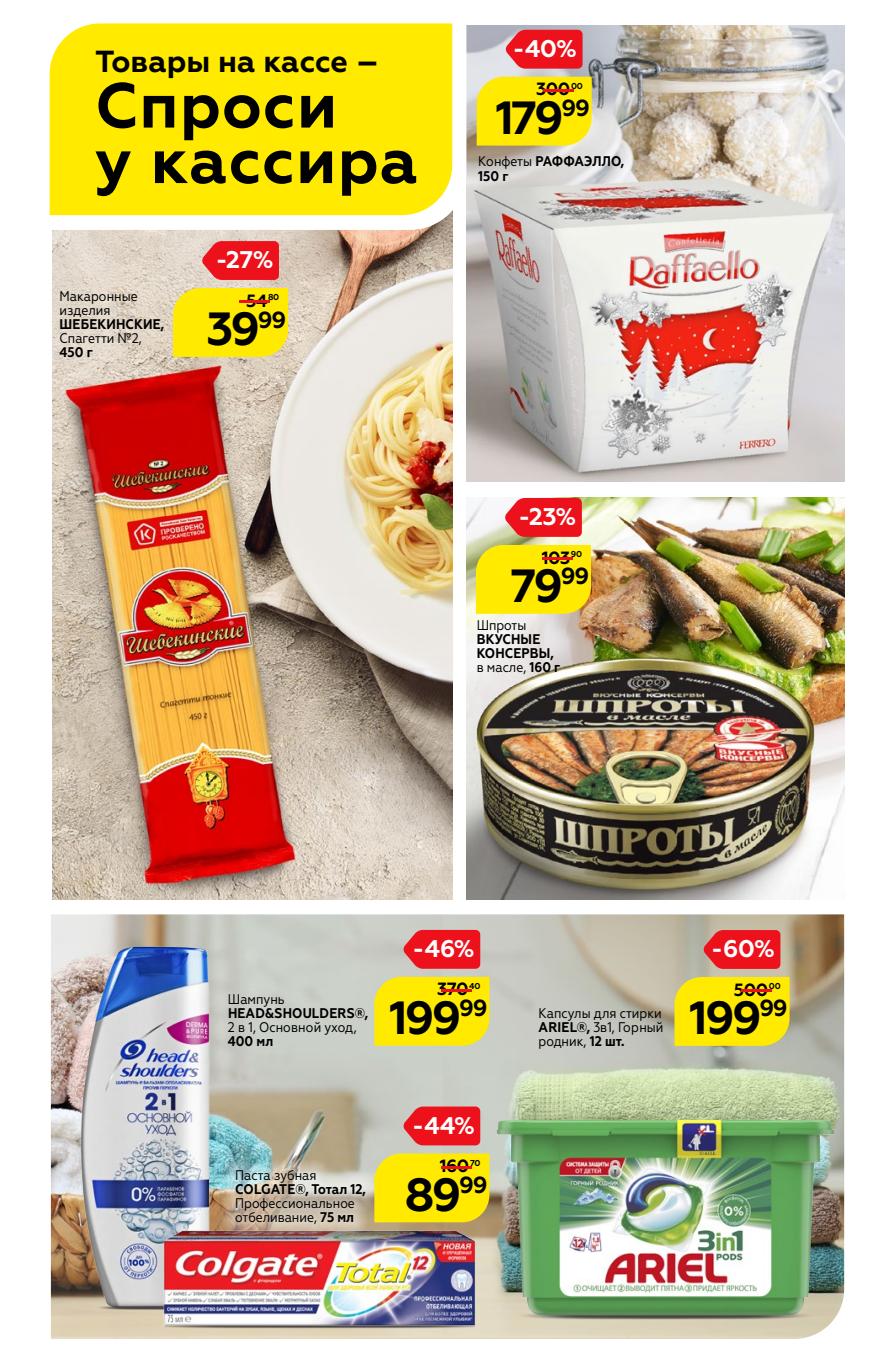
<style>
.page{position:relative;width:869px;height:1365px;background:#fff}
.page>*{position:absolute;margin:0;border:0;box-sizing:border-box;transform-origin:0 0}
.t1{font:700 63.35px/55.5px "Geometria";letter-spacing:.02em;color:#000}
.t2{font:700 46.38px "Geometria";letter-spacing:-.06em;color:#000}
.t3{font:700 30.45px "Geometria";color:#000}
.t4{font:700 24.15px "Geometria";color:#fff}
.t5{font:700 17.68px "Geometria";letter-spacing:-.03em;color:#000}
.t6{font:14px/14px "Geometria Narrow";color:#000}
.t7{font:700 14px/14px "Geometria Narrow";letter-spacing:.01em;color:#000}
.t8{font:700 8.58px "Geometria";letter-spacing:-.03em;color:#000}
.s1{font-size:17.68px;color:#ed111c}
.s2{font-weight:700}
.s3{font-weight:400}
</style>
<div class="page">
<img style="left:53px;top:230px;width:399px;height:669px">
<img style="left:466px;top:497px;width:377px;height:402px">
<img style="left:466px;top:25px;width:377px;height:457px">
<div style="left:173px;top:288px;width:115px;height:69px;background:#ffea00"></div>
<svg style="left:202px;top:241px;width:77px;height:39px;background:#eb242c"></svg>
<img style="left:51px;top:914px;width:792px;height:424px">
<img style="left:69px;top:936px;width:177px;height:380px">
<svg style="left:49px;top:23px;width:404px;height:207px"></svg>
<div style="left:50px;top:23px;width:402px;height:192px;background:#ffea00"></div>
<div style="left:674px;top:976px;width:115px;height:69px;background:#ffea00"></div>
<svg style="left:703px;top:929px;width:77px;height:39px;background:#e7242c"></svg>
<div style="left:374px;top:976px;width:115px;height:69px;background:#ffea00"></div>
<svg style="left:403px;top:929px;width:77px;height:39px;background:#e9262f"></svg>
<div style="left:475px;top:545px;width:115px;height:68px;background:#ffea00"></div>
<svg style="left:504px;top:498px;width:77px;height:39px;background:#eb272f"></svg>
<div style="left:476px;top:77px;width:115px;height:68px;background:#ffea00"></div>
<svg style="left:505px;top:30px;width:77px;height:39px;background:#e92530"></svg>
<img style="left:513px;top:1315px;width:303px;height:18px">
<img style="left:94px;top:1296px;width:64px;height:16px">
<img style="left:165px;top:1329px;width:309px;height:10px">
<img style="left:158px;top:1221px;width:323px;height:108px">
<img style="left:496px;top:1119px;width:338px;height:196px">
<img style="left:221px;top:1155px;width:159px;height:83px">
<div style="left:374px;top:1153px;width:115px;height:69px;background:#ffea00"></div>
<svg style="left:403px;top:1106px;width:77px;height:39px;background:#e9252e"></svg>
<p class="t3" style="left:95px;top:43px;width:285px">Товары на кассе –</p>
<p class="t1" style="left:95px;top:78px;width:324px">Cпроси<br>у кассира</p>
<p class="t4" style="left:216px;top:245px;width:59px">-27%</p>
<p class="t6" style="left:60px;top:289px;width:80px">Макаронные</p>
<p class="t8" style="left:230px;top:292px;width:50px"><span class="s1">-</span>80</p>
<p class="t6" style="left:60px;top:303px;width:106px">изделия<br><span class="s2">ШЕБЕКИНСКИЕ,<br></span>Спагетти №2,<br><span class="s2">450 г</span></p>
<p class="t5" style="left:246px;top:290px;width:23px">54</p>
<p class="t2" style="left:206px;top:301px;width:81px">39<sup>99</sup></p>
<p class="t4" style="left:512px;top:34px;width:66px">-40%</p>
<p class="t8" style="left:534px;top:81px;width:50px"><span class="s1">-</span>00</p>
<p class="t5" style="left:536px;top:79px;width:36px">300</p>
<p class="t2" style="left:495px;top:90px;width:96px">179<sup>99</sup></p>
<p class="t7" style="left:478px;top:155px;width:147px"><span class="s3">Конфеты</span> РАФФАЭЛЛО,<br>150 г</p>
<p class="t4" style="left:518px;top:502px;width:59px">-23%</p>
<p class="t8" style="left:533px;top:549px;width:50px"><span class="s1">-</span>90</p>
<p class="t5" style="left:541px;top:547px;width:30px">103</p>
<p class="t2" style="left:510px;top:558px;width:80px">79<sup>99</sup></p>
<p class="t7" style="left:476px;top:618px;width:85px"><span class="s3">Шпроты<br></span>ВКУСНЫЕ<br>КОНСЕРВЫ, <span class="s3">в масле,</span> 160 г</p>
<p class="t6" style="left:228px;top:991px;width:142px">Шампунь<br><span class="s2">HEAD&amp;SHOULDERS®,<br></span>2 в 1, Основной уход,<br><span class="s2">400 мл</span></p>
<p class="t4" style="left:412px;top:934px;width:64px">-46%</p>
<p class="t8" style="left:431px;top:980px;width:50px"><span class="s1">-</span>40</p>
<p class="t5" style="left:437px;top:978px;width:33px">370</p>
<p class="t2" style="left:389px;top:990px;width:100px">199<sup>99</sup></p>
<p class="t6" style="left:235px;top:1168px;width:132px">Паста зубная<br><span class="s2">COLGATE®, Тотал 12,<br></span>Профессиональное отбеливание, <span class="s2">75 мл</span></p>
<p class="t4" style="left:412px;top:1110px;width:64px">-44%</p>
<p class="t8" style="left:431px;top:1157px;width:50px"><span class="s1">-</span>70</p>
<p class="t5" style="left:439px;top:1155px;width:31px">160</p>
<p class="t2" style="left:404px;top:1166px;width:84px">89<sup>99</sup></p>
<p class="t6" style="left:538px;top:1005px;width:126px;text-align:justify">Капсулы для стирки <span class="s2">ARIEL®,</span> 3в1, Горный родник, <span class="s2">12 шт.</span></p>
<p class="t4" style="left:711px;top:934px;width:65px">-60%</p>
<p class="t8" style="left:731px;top:980px;width:50px"><span class="s1">-</span>00</p>
<p class="t5" style="left:733px;top:978px;width:36px">500</p>
<p class="t2" style="left:689px;top:990px;width:100px">199<sup>99</sup></p>
</div>
